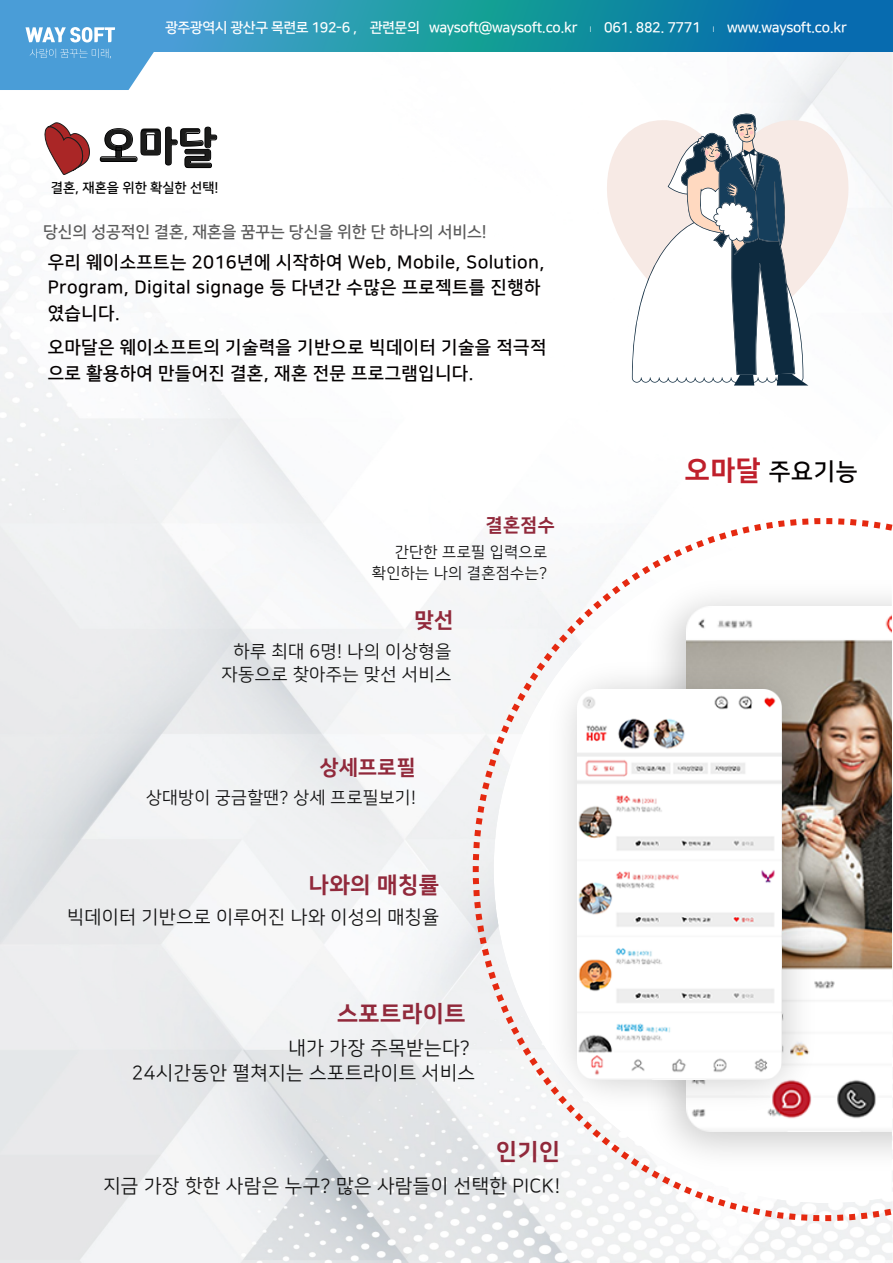
<style>
.page{position:relative;width:893px;height:1263px;background:#fff}
.page>*{position:absolute;margin:0;border:0;box-sizing:border-box;transform-origin:0 0}
.t1{font:43.35px "Nanum Square Round EB";color:#1c1c1b}
.t2{font:23.85px "Nanum Square B";color:#040000}
.t3{font:23.1px "Nanum Square EB";letter-spacing:.02em;color:#91293b}
.t4{font:22.95px "Nanum Square EB";color:#91293b}
.t5{font:22.35px "Nanum Square EB";letter-spacing:.02em;color:#91293b}
.t6{font:21.3px "Nanum Square EB";color:#91293b}
.t7{font:20.7px "Nanum Square EB";letter-spacing:.02em;color:#91293b}
.t8{font:19.2px/24.9px "Nanum Square R";letter-spacing:.02em;color:#141414;text-align:right}
.t9{font:18.6px "Nanum Square R";letter-spacing:.02em;color:#141414}
.t10{font:18.6px "Nanum Square EB";color:#91293b}
.t11{font:18px/25.5px "Nanum Square B";letter-spacing:.02em;color:#040000}
.t12{font:17.85px/23.1px "Nanum Square R";letter-spacing:.02em;color:#141414;text-align:right}
.t13{font:17.25px "Nanum Square R";letter-spacing:.02em;color:#141414}
.t14{font:16.2px "Nanum Square B";color:#5b5b5b}
.t15{font:15.45px/20.1px "Nanum Square R";letter-spacing:.02em;color:#141414;text-align:right}
.t16{font:14.1px "Nanum Square B";letter-spacing:-.025em;color:#fff}
.t17{font:13.35px "Nanum Square B";color:#000}
.t18{font:6px "Nanum Square B";color:#fff}
.s1{font-family:"Nanum Square EB";font-size:27.3px;color:#bf1f2b}
</style>
<div class="page">
<img style="left:0;top:51px;width:892px;height:1211px">
<svg style="left:0;top:0;width:893px;height:51px;background:#228fb3"></svg>
<svg style="left:0;top:49px;width:154px;height:41px;background:#5aa6da"></svg>
<svg style="left:25px;top:27px;width:90px;height:15px"></svg>
<svg style="left:43px;top:122px;width:47px;height:54px"></svg>
<svg style="left:99px;top:126px;width:119px;height:42px"></svg>
<svg style="left:599px;top:120px;width:257px;height:228px"></svg>
<svg style="left:632px;top:113px;width:176px;height:273px"></svg>
<svg style="left:633px;top:114px;width:170px;height:268px"></svg>
<svg style="left:470px;top:515px;width:423px;height:709px"></svg>
<svg style="left:494px;top:536px;width:398px;height:667px;fill:#f5f6f8"></svg>
<img style="left:622px;top:555px;width:270px;height:641px">
<img style="left:686px;top:606px;width:206px;height:525px">
<img style="left:525px;top:638px;width:315px;height:498px">
<img style="left:577px;top:689px;width:205px;height:390px">
<p class="t16" style="left:165px;top:20px;width:414px">광주광역시 광산구 목련로 192-6 , 관련문의 waysoft@waysoft.co.kr</p>
<p class="t18" style="left:590px;top:26px;width:3px">|</p>
<p class="t16" style="left:604px;top:20px;width:98px">061. 882. 7771</p>
<p class="t18" style="left:713px;top:26px;width:3px">|</p>
<p class="t16" style="left:727px;top:20px;width:121px">www.waysoft.co.kr</p>
<h1 class="t1" style="left:99px;top:122px;width:120px">오마달</h1>
<p class="t17" style="left:51px;top:181px;width:169px">결혼, 재혼을 위한 확실한 선택!</p>
<p class="t14" style="left:43px;top:223px;width:445px">당신의 성공적인 결혼, 재혼을 꿈꾸는 당신을 위한 단 하나의 서비스!</p>
<p class="t11" style="left:48px;top:250px;width:498px">우리 웨이소프트는 2016년에 시작하여 Web, Mobile, Solution,<br>Program, Digital signage 등 다년간 수많은 프로젝트를 진행하 였습니다.</p>
<p class="t11" style="left:48px;top:335px;width:500px">오마달은 웨이소프트의 기술력을 기반으로 빅데이터 기술을 적극적 으로 활용하여 만들어진 결혼, 재혼 전문 프로그램입니다.</p>
<p class="t10" style="left:486px;top:515px;width:70px">결혼점수</p>
<p class="t15" style="left:372px;top:543px;width:177px">간단한 프로필 입력으로 확인하는 나의 결혼점수는?</p>
<p class="t6" style="left:414px;top:609px;width:41px">맞선</p>
<p class="t12" style="left:222px;top:640px;width:231px">하루 최대 6명! 나의 이상형을 자동으로 찾아주는 맞선 서비스</p>
<p class="t7" style="left:320px;top:756px;width:98px">상세프로필</p>
<p class="t13" style="left:146px;top:788px;width:271px">상대방이 궁금할땐? 상세 프로필보기!</p>
<p class="t5" style="left:309px;top:873px;width:132px">나와의 매칭률</p>
<p class="t9" style="left:67px;top:908px;width:374px">빅데이터 기반으로 이루어진 나와 이성의 매칭율</p>
<p class="t3" style="left:337px;top:1001px;width:130px">스포트라이트</p>
<p class="t8" style="left:132px;top:1036px;width:345px">내가 가장 주목받는다?<br>24시간동안 펼쳐지는 스포트라이트 서비스</p>
<p class="t4" style="left:496px;top:1139px;width:65px">인기인</p>
<p class="t8" style="left:103px;top:1174px;width:458px">지금 가장 핫한 사람은 누구? 많은 사람들이 선택한 PICK!</p>
<h2 class="t2" style="left:685px;top:459px;width:174px"><span class="s1">오마달</span> 주요기능</h2>
</div>
